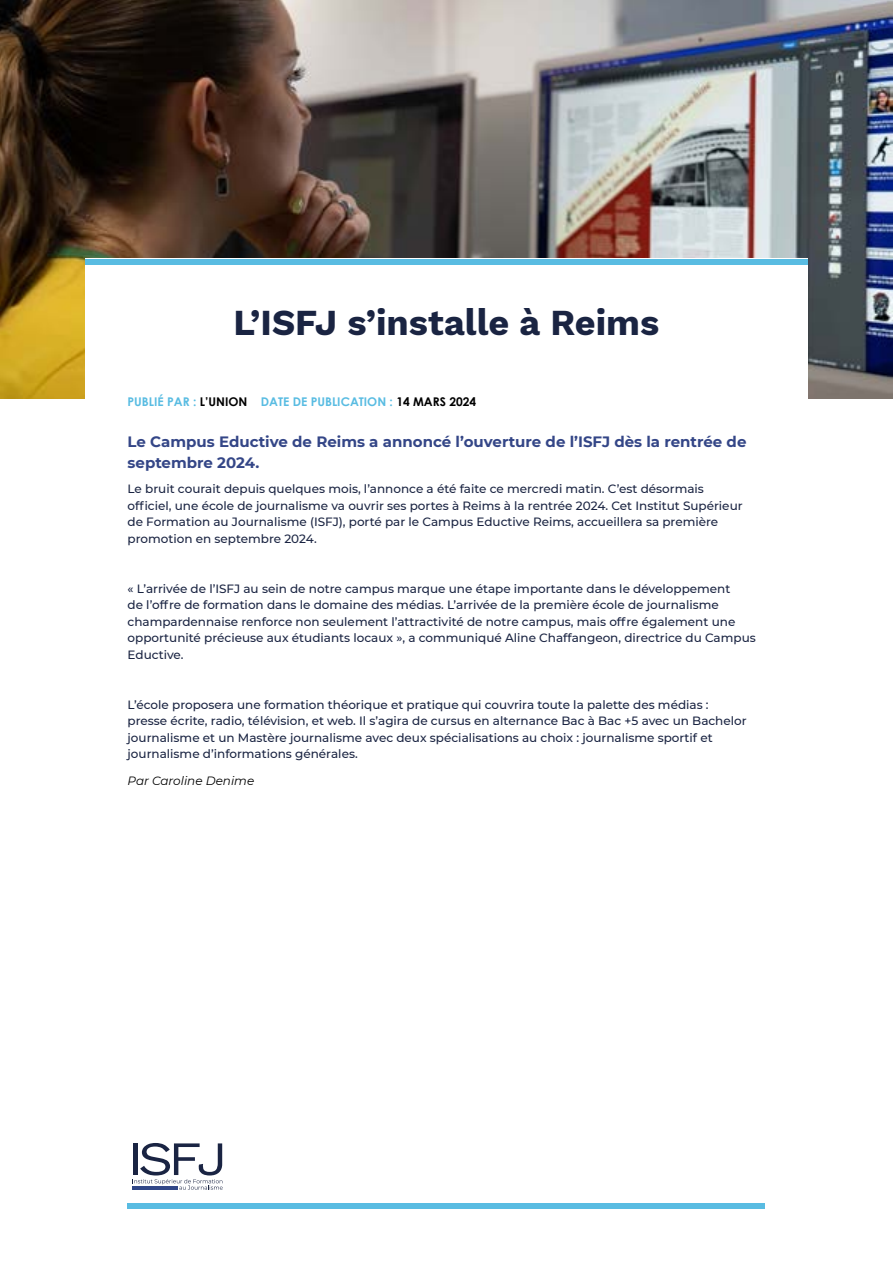
<style>
.page{position:relative;width:893px;height:1263px;background:#fff}
.page>*{position:absolute;margin:0;border:0;box-sizing:border-box;transform-origin:0 0}
.t1{font:700 36px "Work Sans";color:#1a2442}
.t2{font:700 15px/21px "Montserrat";color:#344687}
.t3{font:500 12px/16.5px "Montserrat";color:#1a2442}
.t4{font:700 12px "Century Gothic";color:#59bce2}
.t5{font:italic 12px "Montserrat";color:#000}
.s1{color:#000}
</style>
<div class="page">
<img style="left:0;top:0;width:893px;height:399px">
<div style="left:85px;top:259px;width:723px;height:160px;background:#fff"></div>
<div style="left:85px;top:259px;width:723px;height:5px;background:#59bce2"></div>
<div style="left:128px;top:1203px;width:637px;height:6px;background:#59bce2"></div>
<svg style="left:133px;top:1143px;width:90px;height:47px"></svg>
<hr style="left:133px;top:1186px;width:45px;height:3px;background:#314788">
<h1 class="t1" style="left:234px;top:295px;width:427px">L’ISFJ s’installe à Reims</h1>
<p class="t4" style="left:128px;top:392px;width:350px">PUBLIÉ PAR : <span class="s1">L’UNION</span> DATE DE PUBLICATION : <span class="s1">14 MARS 2024</span></p>
<p class="t2" style="left:128px;top:431px;width:620px">Le Campus Eductive de Reims a annoncé l’ouverture de l’ISFJ dès la rentrée de septembre 2024.</p>
<p class="t3" style="left:128px;top:480px;width:617px">Le bruit courait depuis quelques mois, l’annonce a été faite ce mercredi matin. C’est désormais officiel, une école de journalisme va ouvrir ses portes à Reims à la rentrée 2024. Cet Institut Supérieur de Formation au Journalisme (ISFJ), porté par le Campus Eductive Reims, accueillera sa première promotion en septembre 2024.</p>
<p class="t3" style="left:128px;top:580px;width:630px">« L’arrivée de l’ISFJ au sein de notre campus marque une étape importante dans le développement<br>de l’offre de formation dans le domaine des médias. L’arrivée de la première école de journalisme champardennaise renforce non seulement l’attractivité de notre campus, mais offre également une opportunité précieuse aux étudiants locaux », a communiqué Aline Chaffangeon, directrice du Campus Eductive.</p>
<p class="t3" style="left:128px;top:696px;width:621px">L’école proposera une formation théorique et pratique qui couvrira toute la palette des médias : presse écrite, radio, télévision, et web. Il s’agira de cursus en alternance Bac à Bac +5 avec un Bachelor journalisme et un Mastère journalisme avec deux spécialisations au choix : journalisme sportif et journalisme d’informations générales.</p>
<p class="t5" style="left:128px;top:772px;width:128px">Par Caroline Denime</p>
</div>
